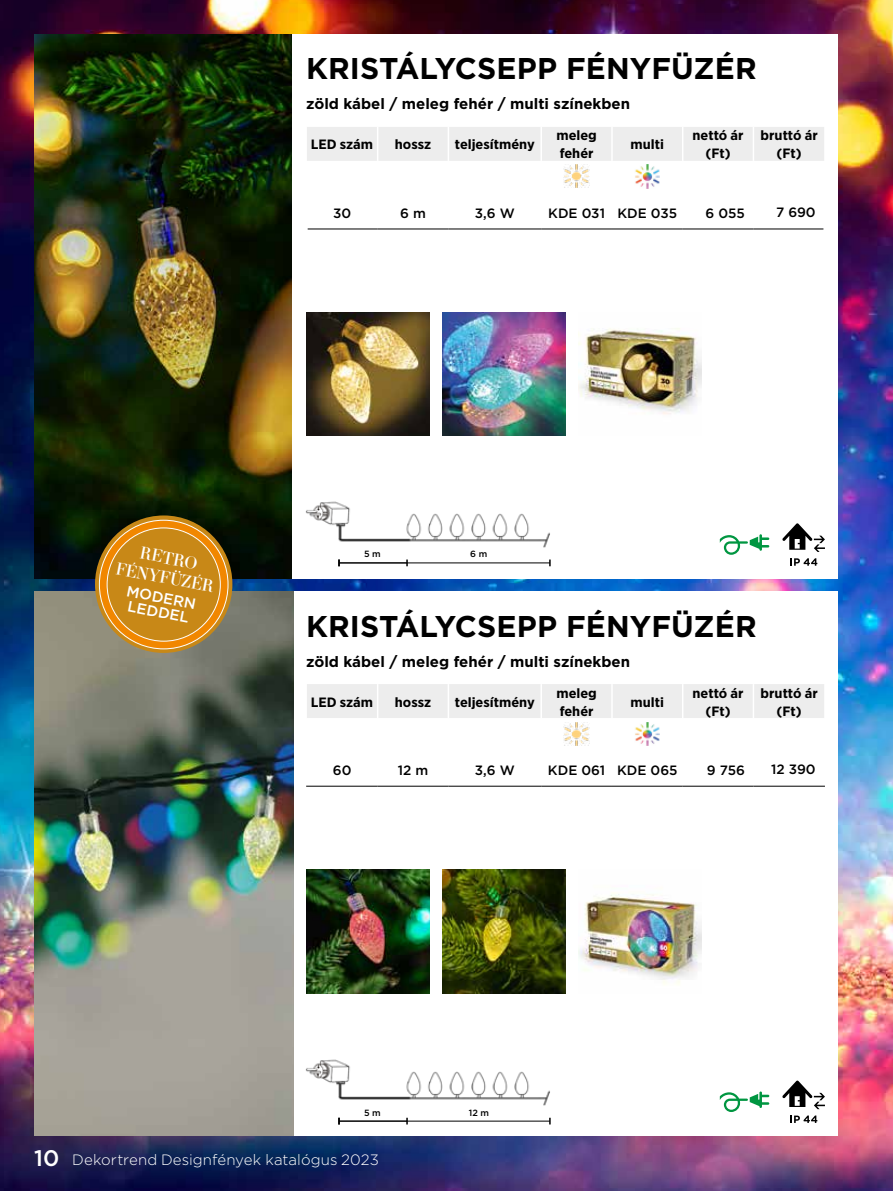
<style>
.page{position:relative;width:893px;height:1191px;background:#fff}
.page>*{position:absolute;margin:0;border:0;box-sizing:border-box;transform-origin:0 0}
.t1{font:700 30px "Gotham";color:#000}
.t2{font:16.5px "Essonnes Display";color:#fff}
.t3{font:700 15px "Gotham";color:#000}
.t4{font:300 15px "Gotham";letter-spacing:.005em;color:#fff}
.t5{font:500 15px/15px "Gotham";color:#fff}
.t6{font:700 13.5px/18px "Gotham Narrow";color:#000;text-align:center;scale:1.09 1}
.t7{font:500 13.5px "Gotham";color:#000}
.t8{font:500 9px "Gotham";color:#000}
.s1{font-weight:500;font-size:22.5px}
</style>
<div class="page">
<img style="left:0;top:0;width:893px;height:1191px">
<div style="left:34px;top:591px;width:804px;height:544px;background:#fff"></div>
<div style="left:34px;top:34px;width:804px;height:544px;background:#fff"></div>
<img style="left:306px;top:313px;width:123px;height:123px">
<img style="left:442px;top:313px;width:120px;height:123px">
<img style="left:306px;top:870px;width:123px;height:123px">
<img style="left:442px;top:870px;width:120px;height:123px">
<img style="left:578px;top:328px;width:124px;height:87px">
<img style="left:578px;top:893px;width:124px;height:92px">
<div style="left:307px;top:127px;width:517px;height:34px;background:#ededed"></div>
<svg style="left:307px;top:164px;width:516px;height:66px"></svg>
<hr style="left:377px;top:127px;width:1px;height:34px;background:#fff">
<hr style="left:448px;top:127px;width:1px;height:34px;background:#fff">
<hr style="left:540px;top:127px;width:2px;height:34px;background:#fff">
<hr style="left:611px;top:127px;width:2px;height:34px;background:#fff">
<hr style="left:377px;top:161px;width:1px;height:33px;background:#fff">
<hr style="left:448px;top:161px;width:1px;height:33px;background:#fff">
<hr style="left:540px;top:161px;width:2px;height:33px;background:#fff">
<hr style="left:611px;top:161px;width:2px;height:33px;background:#fff">
<hr style="left:377px;top:196px;width:1px;height:33px;background:#fff">
<hr style="left:448px;top:196px;width:1px;height:33px;background:#fff">
<hr style="left:540px;top:196px;width:2px;height:33px;background:#fff">
<hr style="left:611px;top:196px;width:2px;height:33px;background:#fff">
<hr style="left:753px;top:127px;width:1px;height:34px;background:#fff">
<hr style="left:753px;top:161px;width:1px;height:34px;background:#fff">
<hr style="left:753px;top:195px;width:1px;height:34px;background:#fff">
<hr style="left:682px;top:127px;width:1px;height:34px;background:#fff">
<hr style="left:682px;top:161px;width:1px;height:33px;background:#fff">
<hr style="left:682px;top:196px;width:1px;height:33px;background:#fff">
<hr style="left:308px;top:229px;width:70px;height:1px;background:#000">
<hr style="left:378px;top:229px;width:70px;height:1px;background:#000">
<hr style="left:448px;top:229px;width:93px;height:1px;background:#000">
<hr style="left:541px;top:229px;width:71px;height:1px;background:#000">
<hr style="left:612px;top:229px;width:71px;height:1px;background:#000">
<hr style="left:683px;top:229px;width:70px;height:1px;background:#000">
<hr style="left:753px;top:229px;width:70px;height:1px;background:#000">
<img style="left:564px;top:165px;width:25px;height:23px">
<img style="left:635px;top:165px;width:25px;height:23px">
<svg style="left:307px;top:684px;width:517px;height:102px"></svg>
<hr style="left:377px;top:684px;width:1px;height:34px;background:#fff">
<hr style="left:448px;top:684px;width:1px;height:34px;background:#fff">
<hr style="left:540px;top:684px;width:2px;height:34px;background:#fff">
<hr style="left:611px;top:684px;width:2px;height:34px;background:#fff">
<hr style="left:377px;top:718px;width:1px;height:33px;background:#fff">
<hr style="left:448px;top:718px;width:1px;height:33px;background:#fff">
<hr style="left:540px;top:718px;width:2px;height:33px;background:#fff">
<hr style="left:611px;top:718px;width:2px;height:33px;background:#fff">
<hr style="left:377px;top:753px;width:1px;height:33px;background:#fff">
<hr style="left:448px;top:753px;width:1px;height:33px;background:#fff">
<hr style="left:540px;top:753px;width:2px;height:33px;background:#fff">
<hr style="left:611px;top:753px;width:2px;height:33px;background:#fff">
<hr style="left:753px;top:684px;width:1px;height:34px;background:#fff">
<hr style="left:753px;top:718px;width:1px;height:34px;background:#fff">
<hr style="left:753px;top:752px;width:1px;height:34px;background:#fff">
<hr style="left:682px;top:684px;width:1px;height:34px;background:#fff">
<hr style="left:682px;top:718px;width:1px;height:33px;background:#fff">
<hr style="left:682px;top:753px;width:1px;height:33px;background:#fff">
<hr style="left:823px;top:718px;width:2px;height:34px;background:#fff">
<hr style="left:823px;top:752px;width:2px;height:34px;background:#fff">
<hr style="left:306px;top:786px;width:72px;height:1px;background:#000">
<hr style="left:378px;top:786px;width:70px;height:1px;background:#000">
<hr style="left:448px;top:786px;width:93px;height:1px;background:#000">
<hr style="left:541px;top:786px;width:71px;height:1px;background:#000">
<hr style="left:612px;top:786px;width:71px;height:1px;background:#000">
<hr style="left:683px;top:786px;width:70px;height:1px;background:#000">
<hr style="left:753px;top:786px;width:72px;height:1px;background:#000">
<img style="left:564px;top:722px;width:25px;height:23px">
<img style="left:635px;top:722px;width:25px;height:23px">
<img style="left:34px;top:34px;width:257px;height:544px">
<img style="left:34px;top:591px;width:259px;height:544px">
<svg style="left:720px;top:534px;width:49px;height:21px"></svg>
<svg style="left:720px;top:1091px;width:49px;height:21px"></svg>
<svg style="left:782px;top:523px;width:43px;height:29px"></svg>
<svg style="left:790px;top:558px;width:27px;height:7px"></svg>
<svg style="left:782px;top:1080px;width:43px;height:29px"></svg>
<svg style="left:790px;top:1115px;width:27px;height:8px"></svg>
<img style="left:279px;top:1044px;width:271px;height:61px">
<hr style="left:339px;top:1120px;width:211px;height:1px;background:#000">
<svg style="left:549px;top:1117px;width:2px;height:7px"></svg>
<svg style="left:338px;top:1117px;width:2px;height:7px"></svg>
<svg style="left:406px;top:1117px;width:2px;height:7px"></svg>
<img style="left:279px;top:486px;width:271px;height:61px">
<hr style="left:339px;top:562px;width:211px;height:1px;background:#000">
<svg style="left:549px;top:559px;width:2px;height:7px"></svg>
<svg style="left:338px;top:559px;width:2px;height:7px"></svg>
<svg style="left:406px;top:559px;width:2px;height:7px"></svg>
<svg style="left:95px;top:515px;width:137px;height:138px"></svg>
<svg style="left:99px;top:519px;width:130px;height:130px"></svg>
<h1 class="t1" style="left:306px;top:49px;width:452px">KRISTÁLYCSEPP FÉNYFÜZÉR</h1>
<p class="t3" style="left:306px;top:94px;width:325px">zöld kábel / meleg fehér / multi színekben</p>
<p class="t6" style="left:311px;top:135px;width:59px">LED szám</p>
<p class="t6" style="left:395px;top:135px;width:35px">hossz</p>
<p class="t6" style="left:455px;top:135px;width:75px">teljesítmény</p>
<p class="t6" style="left:556px;top:126px;width:39px;text-align:left">meleg fehér</p>
<p class="t6" style="left:631px;top:135px;width:32px">multi</p>
<p class="t6" style="left:693px;top:126px;width:48px">nettó ár (Ft)</p>
<p class="t6" style="left:761px;top:126px;width:54px">bruttó ár (Ft)</p>
<p class="t7" style="left:333px;top:204px;width:20px">30</p>
<p class="t7" style="left:400px;top:204px;width:27px">6 m</p>
<p class="t7" style="left:475px;top:204px;width:41px">3,6 W</p>
<p class="t7" style="left:548px;top:204px;width:130px">KDE 031 KDE 035</p>
<p class="t7" style="left:705px;top:204px;width:41px">6 055</p>
<p class="t7" style="left:776px;top:204px;width:41px">7 690</p>
<p class="t2" style="left:143px;top:541px;width:60px;rotate:11deg">RETRO</p>
<p class="t8" style="left:364px;top:548px;width:18px">5 m</p>
<p class="t8" style="left:470px;top:548px;width:18px">6 m</p>
<p class="t2" style="left:118px;top:556px;width:101px;rotate:11deg">FÉNYFÜZÉR</p>
<p class="t5" style="left:128px;top:583px;width:72px;rotate:11deg">MODERN<br>LEDDEL</p>
<h1 class="t1" style="left:306px;top:606px;width:452px">KRISTÁLYCSEPP FÉNYFÜZÉR</h1>
<p class="t3" style="left:306px;top:651px;width:325px">zöld kábel / meleg fehér / multi színekben</p>
<p class="t6" style="left:311px;top:692px;width:59px">LED szám</p>
<p class="t6" style="left:395px;top:692px;width:35px">hossz</p>
<p class="t6" style="left:455px;top:692px;width:75px">teljesítmény</p>
<p class="t6" style="left:556px;top:683px;width:39px;text-align:left">meleg fehér</p>
<p class="t6" style="left:631px;top:692px;width:32px">multi</p>
<p class="t6" style="left:693px;top:683px;width:48px">nettó ár (Ft)</p>
<p class="t6" style="left:761px;top:683px;width:54px">bruttó ár (Ft)</p>
<p class="t7" style="left:333px;top:761px;width:20px">60</p>
<p class="t7" style="left:398px;top:761px;width:32px">12 m</p>
<p class="t7" style="left:475px;top:761px;width:41px">3,6 W</p>
<p class="t7" style="left:548px;top:761px;width:131px">KDE 061 KDE 065</p>
<p class="t7" style="left:707px;top:761px;width:40px">9 756</p>
<p class="t7" style="left:771px;top:761px;width:46px">12 390</p>
<p class="t8" style="left:364px;top:1106px;width:18px">5 m</p>
<p class="t8" style="left:469px;top:1106px;width:22px">12 m</p>
<p class="t4" style="left:34px;top:1150px;width:346px"><span class="s1">10</span> Dekortrend Designfények katalógus 2023</p>
</div>
